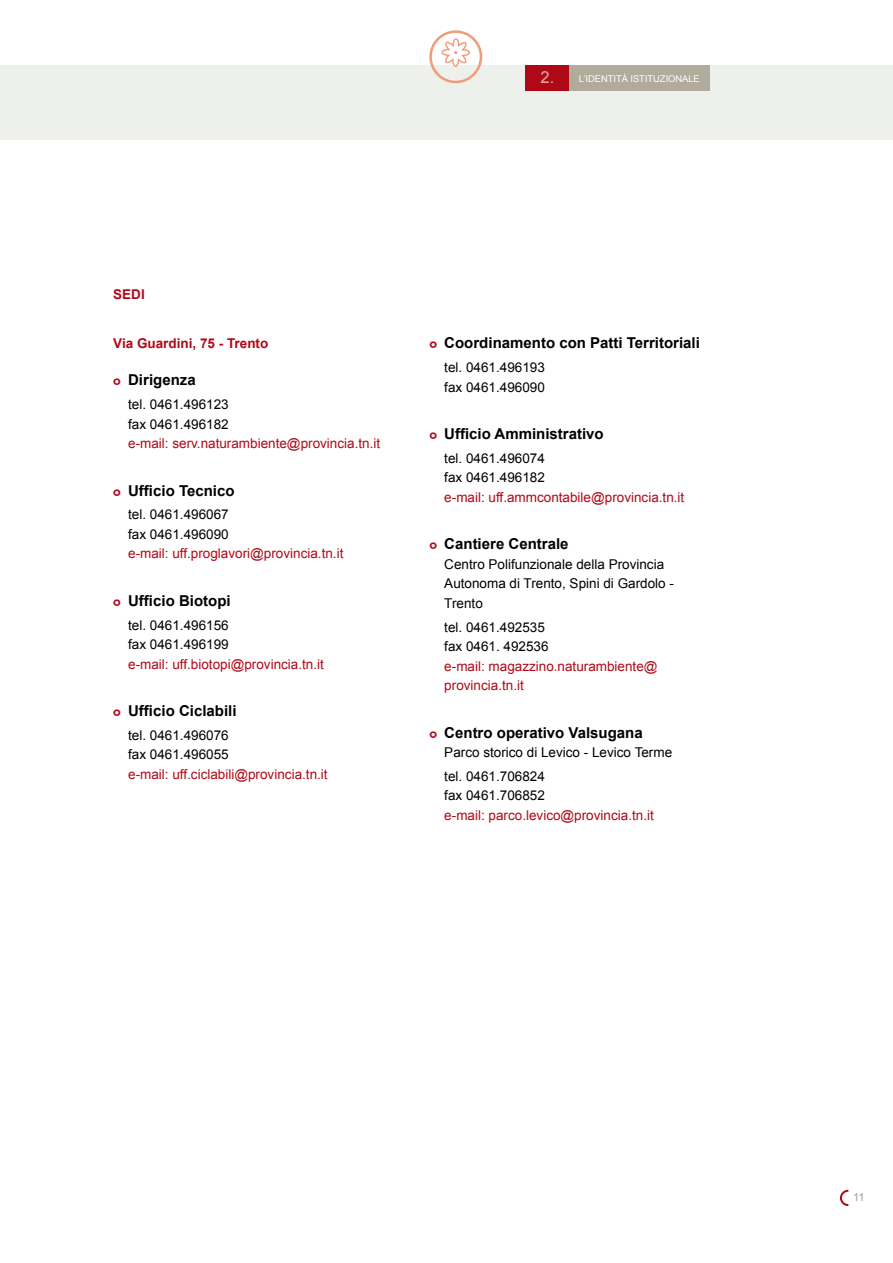
<style>
.page{position:relative;width:893px;height:1263px;background:#fff}
.page>*{position:absolute;margin:0;border:0;box-sizing:border-box;transform-origin:0 0}
.t1{font:700 15px "Arial";color:#000}
.t2{font:13.5px/19.5px "Arial";color:#000}
.t3{font:13.5px/19.5px "Arial";color:#af0917}
.t4{font:700 13.5px "Arial";color:#af0917}
.t5{font:11.1px "Arial";color:#9c9e9f}
.t6{font:9.3px "Arial";color:#fff}
.s1{font-size:16.5px}
.s2{font-family:"Futura BT";font-size:9px;color:#af0917}
</style>
<div class="page">
<div style="left:0;top:65px;width:893px;height:74px;background:#edf0eb"></div>
<svg style="left:840px;top:1190px;width:8px;height:16px"></svg>
<div style="left:568px;top:65px;width:142px;height:25px;background:#b1ab9b"></div>
<div style="left:526px;top:65px;width:43px;height:25px;background:#af0917"></div>
<svg style="left:429px;top:30px;width:53px;height:53px"></svg>
<p class="t6" style="left:540px;top:72px;width:161px"><span class="s1">2.</span> L’IDENTITÀ ISTITUZIONALE</p>
<p class="t4" style="left:113px;top:285px;width:33px">SEDI</p>
<p class="t4" style="left:113px;top:334px;width:157px">Via Guardini, 75 - Trento</p>
<p class="t1" style="left:113px;top:370px;width:84px"><span class="s2">O</span> Dirigenza</p>
<p class="t2" style="left:128px;top:395px;width:102px">tel. 0461.496123 fax 0461.496182</p>
<p class="t3" style="left:128px;top:434px;width:254px">e-mail: serv.naturambiente@provincia.tn.it</p>
<p class="t1" style="left:113px;top:480px;width:123px"><span class="s2">O</span> Ufficio Tecnico</p>
<p class="t2" style="left:128px;top:505px;width:102px">tel. 0461.496067 fax 0461.496090</p>
<p class="t3" style="left:128px;top:544px;width:217px">e-mail: uff.proglavori@provincia.tn.it</p>
<p class="t1" style="left:113px;top:591px;width:119px"><span class="s2">O</span> Ufficio Biotopi</p>
<p class="t2" style="left:128px;top:615px;width:102px">tel. 0461.496156 fax 0461.496199</p>
<p class="t3" style="left:128px;top:654px;width:197px">e-mail: uff.biotopi@provincia.tn.it</p>
<p class="t1" style="left:113px;top:701px;width:125px"><span class="s2">O</span> Ufficio Ciclabili</p>
<p class="t2" style="left:128px;top:726px;width:102px">tel. 0461.496076 fax 0461.496055</p>
<p class="t3" style="left:128px;top:765px;width:201px">e-mail: uff.ciclabili@provincia.tn.it</p>
<p class="t1" style="left:429px;top:333px;width:272px"><span class="s2">O</span> Coordinamento con Patti Territoriali</p>
<p class="t2" style="left:444px;top:358px;width:102px">tel. 0461.496193 fax 0461.496090</p>
<p class="t1" style="left:429px;top:424px;width:176px"><span class="s2">O</span> Ufficio Amministrativo</p>
<p class="t2" style="left:444px;top:449px;width:102px">tel. 0461.496074 fax 0461.496182</p>
<p class="t3" style="left:444px;top:488px;width:242px">e-mail: uff.ammcontabile@provincia.tn.it</p>
<p class="t1" style="left:429px;top:534px;width:141px"><span class="s2">O</span> Cantiere Centrale</p>
<p class="t2" style="left:444px;top:555px;width:231px">Centro Polifunzionale della Provincia<br>Autonoma di Trento, Spini di Gardolo -<br>Trento</p>
<p class="t2" style="left:444px;top:617px;width:106px">tel. 0461.492535 fax 0461. 492536</p>
<p class="t3" style="left:444px;top:656px;width:215px">e-mail: magazzino.naturambiente@ provincia.tn.it</p>
<p class="t1" style="left:429px;top:722px;width:215px"><span class="s2">O</span> Centro operativo Valsugana</p>
<p class="t2" style="left:444px;top:741px;width:229px;line-height:23.7px">Parco storico di Levico - Levico Terme tel. 0461.706824</p>
<p class="t2" style="left:444px;top:786px;width:102px">fax 0461.706852</p>
<p class="t3" style="left:444px;top:806px;width:211px">e-mail: parco.levico@provincia.tn.it</p>
<p class="t5" style="left:853px;top:1190px;width:13px">11</p>
</div>
